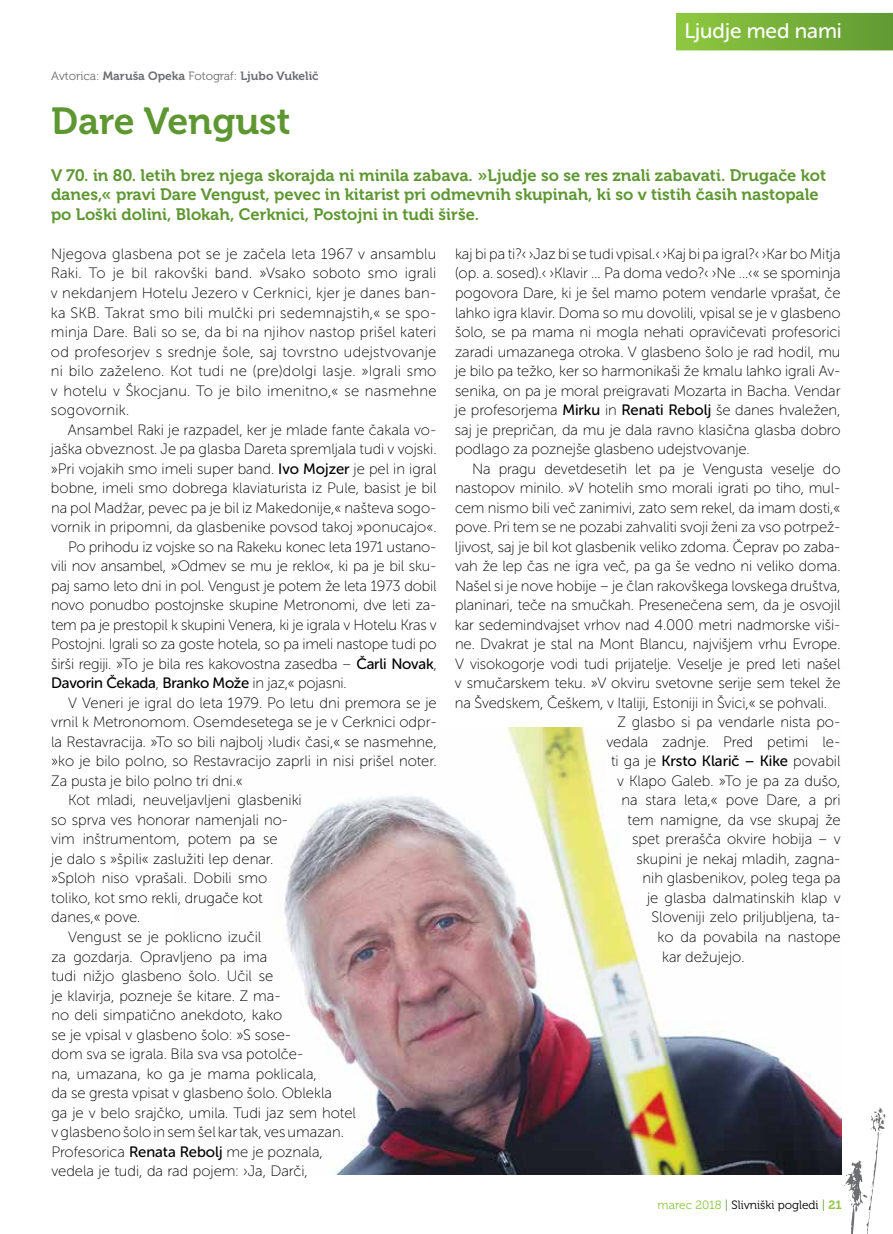
<style>
.page{position:relative;width:893px;height:1234px;background:#fff}
.page>*{position:absolute;margin:0;border:0;box-sizing:border-box;transform-origin:0 0}
.t1{font:37.5px "Museo 700";color:#5e9732}
.t2{font:21px "Museo Sans Rounded 500";color:#fff}
.t3{font:16.5px/19.5px "Museo 700";color:#5e9732}
.t4{font:15px/19.5px "Museo Sans Rounded 100";letter-spacing:-.005em;color:#000;text-align:justify}
.t5{font:15px "Museo Sans Rounded 500";letter-spacing:-.015em;color:#000}
.t6{font:12px "Museo 700";color:#6d6e71}
.t7{font:12px "Museo 300";color:#000}
.s1{font-family:"Museo 300"}
.s2{font-family:"Museo Sans Rounded 500"}
.s3{font-family:"Museo Sans Rounded 100"}
.s4{color:#8dc63f}
.s5{color:#5e9732}
.s6{font-family:"Museo 700";color:#8dc63f}
</style>
<div class="page">
<svg style="left:844px;top:1108px;width:42px;height:125px"></svg>
<img style="left:284px;top:727px;width:558px;height:447px">
<div style="left:676px;top:13px;width:217px;height:37px;background:linear-gradient(to right,#8fc840,#609a33)"></div>
<h2 class="t2" style="left:684px;top:20px;width:159px">Ljudje med nami</h2>
<p class="t6" style="left:51px;top:69px;width:269px"><span class="s1">Avtorica:</span> Maruša Opeka <span class="s1">Fotograf:</span> Ljubo Vukelič</p>
<h1 class="t1" style="left:51px;top:100px;width:241px">Dare Vengust</h1>
<p class="t3" style="left:51px;top:166px;width:777px">V 70. in 80. letih brez njega skorajda ni minila zabava. »Ljudje so se res znali zabavati. Drugače kot danes,« pravi Dare Vengust, pevec in kitarist pri odmevnih skupinah, ki so v tistih časih nastopale po Loški dolini, Blokah, Cerknici, Postojni in tudi širše.</p>
<p class="t4" style="left:455px;top:244px;width:387px">kaj bi pa ti?‹ ›Jaz bi se tudi vpisal.‹ ›Kaj bi pa igral?‹ ›Kar bo Mitja (op. a. sosed).‹ ›Klavir … Pa doma vedo?‹ ›Ne ...‹« se spominja pogovora Dare, ki je šel mamo potem vendarle vprašat, če lahko igra klavir. Doma so mu dovolili, vpisal se je v glasbeno šolo, se pa mama ni mogla nehati opravičevati profesorici zaradi umazanega otroka. V glasbeno šolo je rad hodil, mu je bilo pa težko, ker so harmonikaši že kmalu -lahko igrali Av&shy;senika, on pa je moral preigravati Mozarta in Bacha. Vendar je profesorjema <span class="s2">Mirku</span> in <span class="s2">Renati Rebolj</span> še danes hvaležen, saj je prepričan, da mu je dala ravno klasična glasba dobro podlago za poznejše glasbeno udejstvovanje.</p>
<p class="t4" style="left:472px;top:459px;width:370px">Na pragu devetdesetih let pa je Vengusta veselje do</p>
<p class="t4" style="left:455px;top:478px;width:387px">nastopov minilo. »V hotelih smo morali igrati po tiho, mul-</p>
<p class="t4" style="left:455px;top:498px;width:387px">cem nismo bili več zanimivi, zato sem rekel, da imam dosti,«</p>
<p class="t4" style="left:455px;top:517px;width:387px">pove. Pri tem se ne pozabi zahvaliti svoji ženi za vso potrpež-</p>
<p class="t4" style="left:455px;top:537px;width:387px">ljivost, saj je bil kot glasbenik veliko zdoma. Čeprav po zaba-</p>
<p class="t4" style="left:455px;top:556px;width:387px">vah že lep čas ne igra več, pa ga še vedno ni veliko doma.</p>
<p class="t4" style="left:455px;top:576px;width:387px">Našel si je nove hobije – je član rakovškega lovskega društva,</p>
<p class="t4" style="left:455px;top:595px;width:387px">planinari, teče na smučkah. Presenečena sem, da je osvojil</p>
<p class="t4" style="left:455px;top:615px;width:387px">kar sedemindvajset vrhov nad 4.000 metri nadmorske viši-</p>
<p class="t4" style="left:455px;top:634px;width:387px">ne. Dvakrat je stal na Mont Blancu, najvišjem vrhu Evrope.</p>
<p class="t4" style="left:455px;top:654px;width:387px">V visokogorje vodi tudi prijatelje. Veselje je pred leti našel</p>
<p class="t4" style="left:455px;top:673px;width:387px">v smučarskem teku. »V okviru svetovne serije sem tekel že</p>
<p class="t4" style="left:455px;top:693px;width:374px">na Švedskem, Češkem, v Italiji, Estoniji in Švici,« se pohvali.</p>
<p class="t4" style="left:617px;top:712px;width:224px">Z glasbo si pa vendarle nista po-</p>
<p class="t4" style="left:606px;top:732px;width:236px">vedala zadnje. Pred petimi le-</p>
<p class="t5" style="left:611px;top:752px;width:231px"><span class="s3">ti ga je</span> Krsto Klarič – Kike <span class="s3">povabil</span></p>
<p class="t4" style="left:617px;top:771px;width:225px">v Klapo Galeb. »To je pa za dušo,</p>
<p class="t4" style="left:621px;top:790px;width:221px">na stara leta,« pove Dare, a pri</p>
<p class="t4" style="left:627px;top:810px;width:215px">tem namigne, da vse skupaj že</p>
<p class="t4" style="left:632px;top:829px;width:210px">spet prerašča okvire hobija – v</p>
<p class="t4" style="left:637px;top:849px;width:206px">skupini je nekaj mladih, zagna-</p>
<p class="t4" style="left:643px;top:868px;width:200px">nih glasbenikov, poleg tega pa</p>
<p class="t4" style="left:647px;top:888px;width:195px">je glasba dalmatinskih klap v</p>
<p class="t4" style="left:652px;top:907px;width:191px">Sloveniji zelo priljubljena, ta-</p>
<p class="t4" style="left:658px;top:927px;width:185px">ko da povabila na nastope</p>
<p class="t4" style="left:662px;top:946px;width:84px">kar dežujejo.</p>
<p class="t4" style="left:51px;top:244px;width:387px">Njegova glasbena pot se je začela leta 1967 v -ansamblu Raki. To je bil rakovški band. »Vsako soboto smo igrali v nekdanjem Hotelu Jezero v Cerknici, kjer je danes ban&shy;ka SKB. Takrat smo bili mulčki pri sedemnajstih,« se spo&shy;minja Dare. Bali so se, da bi na njihov nastop prišel kateri od profesorjev s srednje šole, saj tovrstno udejstvovanje ni bilo zaželeno. Kot tudi ne (pre)dolgi lasje. »Igrali smo v hotelu v Škocjanu. To je bilo imenitno,« se nasmehne sogovornik.</p>
<p class="t4" style="left:51px;top:420px;width:387px;text-align:right">Ansambel Raki je razpadel, ker je mlade fante čakala vo&shy;jaška obveznost. Je pa glasba Dareta spremljala tudi v vojski. »Pri vojakih smo imeli super band. <span class="s2">Ivo Mojzer</span> je pel in igral bobne, imeli smo dobrega klaviaturista iz Pule, basist je bil na pol Madžar, pevec pa je bil iz Makedonije,« našteva sogo&shy;vornik in pripomni, da glasbenike povsod takoj -»ponucajo«.<br>Po prihodu iz vojske so na Rakeku konec leta 1971 ustano&shy;vili nov ansambel, »Odmev se mu je reklo«, ki pa je bil sku&shy;paj samo leto dni in pol. Vengust je potem že leta 1973 dobil novo ponudbo postojnske skupine Metronomi, dve leti za&shy;tem pa je prestopil k skupini Venera, ki je igrala v Hotelu Kras v Postojni. Igrali so za goste hotela, so pa imeli nastope tudi po širši regiji. »To je bila res kakovostna zasedba – <span class="s2">Čarli Novak</span>,</p>
<p class="t5" style="left:51px;top:674px;width:297px">Davorin Čekada<span class="s3">,</span> Branko Može <span class="s3">in jaz,« pojasni.</span></p>
<p class="t4" style="left:68px;top:693px;width:370px">V Veneri je igral do leta 1979. Po letu dni premora se je</p>
<p class="t4" style="left:51px;top:712px;width:387px">vrnil k Metronomom. Osemdesetega se je v Cerknici odpr-</p>
<p class="t4" style="left:51px;top:732px;width:387px">la Restavracija. »To so bili najbolj ›ludi‹ časi,« se nasmehne,</p>
<p class="t4" style="left:51px;top:751px;width:387px">»ko je bilo polno, so Restavracijo zaprli in nisi prišel noter.</p>
<p class="t4" style="left:51px;top:771px;width:193px">Za pusta je bilo polno tri dni.«</p>
<p class="t4" style="left:68px;top:790px;width:235px">Kot mladi, neuveljavljeni glasbeniki</p>
<p class="t4" style="left:51px;top:810px;width:238px">so sprva ves honorar namenjali no-</p>
<p class="t4" style="left:51px;top:829px;width:228px">vim inštrumentom, potem pa se</p>
<p class="t4" style="left:51px;top:849px;width:224px">je dalo s »špili« zaslužiti lep denar.</p>
<p class="t4" style="left:51px;top:868px;width:218px">»Sploh niso vprašali. Dobili smo</p>
<p class="t4" style="left:51px;top:888px;width:213px">toliko, kot smo rekli, drugače kot</p>
<p class="t4" style="left:51px;top:907px;width:91px">danes,« pove.</p>
<p class="t4" style="left:68px;top:927px;width:195px">Vengust se je poklicno izučil</p>
<p class="t4" style="left:51px;top:946px;width:218px">za gozdarja. Opravljeno pa ima</p>
<p class="t4" style="left:51px;top:966px;width:224px">tudi nižjo glasbeno šolo. Učil se</p>
<p class="t4" style="left:51px;top:985px;width:231px">je klavirja, pozneje še kitare. Z ma-</p>
<p class="t4" style="left:51px;top:1005px;width:233px">no deli simpatično anekdoto, kako</p>
<p class="t4" style="left:51px;top:1024px;width:241px">se je vpisal v glasbeno šolo: »S sose-</p>
<p class="t4" style="left:51px;top:1044px;width:254px">dom sva se igrala. Bila sva vsa potolče-</p>
<p class="t4" style="left:51px;top:1063px;width:267px">na, umazana, ko ga je mama poklicala,</p>
<p class="t4" style="left:51px;top:1083px;width:282px">da se gresta vpisat v glasbeno šolo. Oblekla</p>
<p class="t4" style="left:51px;top:1102px;width:306px">ga je v belo srajčko, umila. Tudi jaz sem hotel</p>
<p class="t4" style="left:51px;top:1122px;width:294px">v glasbenošoloin semšel kartak, ves umazan.</p>
<p class="t4" style="left:51px;top:1141px;width:273px">Profesorica <span class="s2">Renata Rebolj</span> me je poznala,</p>
<p class="t4" style="left:51px;top:1161px;width:258px">vedela je tudi, da rad pojem: ›Ja, Darči,</p>
<p class="t7" style="left:658px;top:1198px;width:186px"><span class="s4">marec 2018</span> <span class="s5">|</span> Slivniški pogledi <span class="s5">|</span> <span class="s6">21</span></p>
</div>
